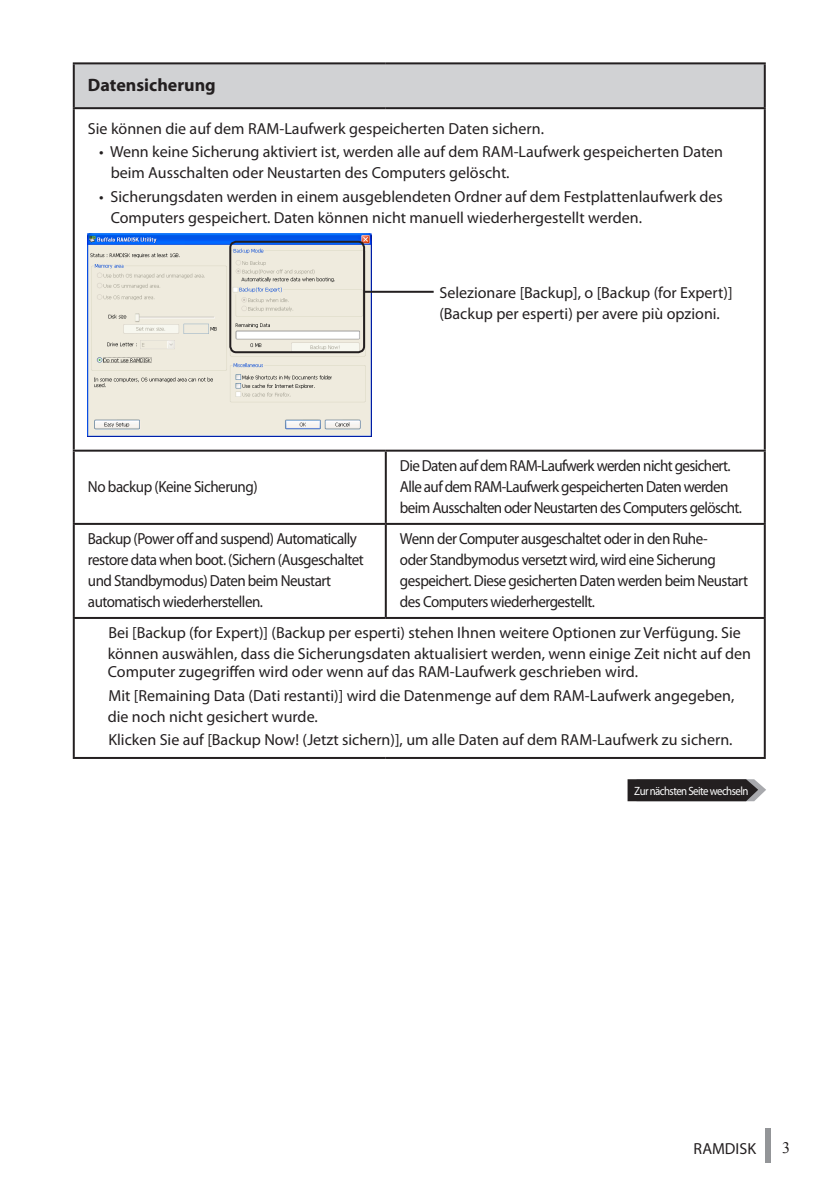
<style>
.page{position:relative;width:840px;height:1191px;background:#fff}
.page>*{position:absolute;margin:0;border:0;box-sizing:border-box;transform-origin:0 0}
._71_用語集小ﾀｲﾄﾙ{font:700 18px "Myriad Pro";color:#231f20}
._10_本文{font:16px/20.8px "Myriad Pro";letter-spacing:-.035em;color:#231f20;scale:.94 1}
._12__文{font:16px/20.8px "Myriad Pro";color:#231f20}
._52_注意_場合下{font:16px/20.8px "Myriad Pro";color:#231f20}
._12__文_手順下{font:16px/20.8px "Myriad Pro";color:#231f20}
._06_小ﾀｲﾄﾙ{font:16px "Myriad Pro";color:#231f20}
._10_本文-2{font:16px "Myriad Pro";color:#231f20}
.t1{font:16px "Times New Roman";color:#231f20}
.t2{font:12px "Myriad Pro";letter-spacing:-.05em;color:#fff;scale:.9 1}
</style>
<div class="page">
<div style="left:764px;top:1128px;width:6px;height:34px;background:#939598"></div>
<div style="left:74px;top:63px;width:690px;height:45px;background:#d1d2d4"></div>
<hr style="left:73px;top:62px;width:312px;height:2px;background:#231f20">
<hr style="left:73px;top:64px;width:2px;height:43px;background:#231f20">
<hr style="left:385px;top:62px;width:380px;height:2px;background:#231f20">
<hr style="left:763px;top:64px;width:2px;height:43px;background:#231f20">
<hr style="left:73px;top:107px;width:312px;height:2px;background:#231f20">
<hr style="left:73px;top:109px;width:2px;height:340px;background:#231f20">
<hr style="left:385px;top:107px;width:380px;height:2px;background:#231f20">
<hr style="left:763px;top:109px;width:2px;height:340px;background:#231f20">
<hr style="left:73px;top:449px;width:312px;height:2px;background:#231f20">
<hr style="left:73px;top:451px;width:2px;height:72px;background:#231f20">
<hr style="left:385px;top:449px;width:380px;height:2px;background:#231f20">
<hr style="left:384px;top:451px;width:2px;height:72px;background:#231f20">
<hr style="left:763px;top:451px;width:2px;height:72px;background:#231f20">
<hr style="left:73px;top:523px;width:312px;height:2px;background:#231f20">
<hr style="left:73px;top:525px;width:2px;height:92px;background:#231f20">
<hr style="left:385px;top:523px;width:380px;height:2px;background:#231f20">
<hr style="left:384px;top:525px;width:2px;height:92px;background:#231f20">
<hr style="left:763px;top:525px;width:2px;height:92px;background:#231f20">
<hr style="left:73px;top:617px;width:312px;height:2px;background:#231f20">
<hr style="left:73px;top:619px;width:2px;height:138px;background:#231f20">
<hr style="left:385px;top:617px;width:380px;height:2px;background:#231f20">
<hr style="left:763px;top:619px;width:2px;height:138px;background:#231f20">
<hr style="left:73px;top:757px;width:312px;height:2px;background:#231f20">
<hr style="left:385px;top:757px;width:380px;height:2px;background:#231f20">
<img style="left:88px;top:233px;width:283px;height:203px">
<div style="left:229px;top:241px;width:136px;height:112px;border:2px solid #231f20;border-radius:6px"></div>
<hr style="left:364px;top:291px;width:69px;height:2px;background:#231f20">
<svg style="left:627px;top:779px;width:138px;height:22px;background:#343132"></svg>
<p class="_71_用語集小ﾀｲﾄﾙ" style="left:88px;top:73px;width:129px">Datensicherung</p>
<p class="_06_小ﾀｲﾄﾙ" style="left:88px;top:119px;width:457px">Sie können die auf dem RAM-Laufwerk gespeicherten Daten sichern.</p>
<p class="_52_注意_場合下" style="left:111px;top:141px;width:613px;text-indent:-11px">• Wenn keine Sicherung aktiviert ist, werden alle auf dem RAM-Laufwerk gespeicherten Daten beim Ausschalten oder Neustarten des Computers gelöscht.</p>
<p class="_52_注意_場合下" style="left:111px;top:186px;width:613px;text-indent:-11px">• Sicherungsdaten werden in einem ausgeblendeten Ordner auf dem Festplattenlaufwerk des<br>Computers gespeichert. Daten können nicht manuell wiederhergestellt werden.</p>
<p class="_10_本文" style="left:88px;top:476px;width:182px">No backup (Keine Sicherung)</p>
<p class="_12__文_手順下" style="left:439px;top:282px;width:294px">Selezionare [Backup], o [Backup (for Expert)] (Backup per esperti) per avere più opzioni.</p>
<p class="_10_本文" style="left:400px;top:455px;width:365px">Die Daten auf dem RAM-Laufwerk werden nicht gesichert.<br>Alle auf dem RAM-Laufwerk gespeicherten Daten werden beim Ausschalten oder Neustarten des Computers gelöscht.</p>
<p class="_10_本文" style="left:88px;top:528px;width:295px">Backup (Power off and suspend) Automatically restore data when boot. (Sichern (Ausgeschaltet und Standbymodus) Daten beim Neustart automatisch wiederherstellen.</p>
<p class="_10_本文" style="left:400px;top:528px;width:371px">Wenn der Computer ausgeschaltet oder in den Ruhe-<br>oder Standbymodus versetzt wird, wird eine Sicherung gespeichert. Diese gesicherten Daten werden beim Neustart des Computers wiederhergestellt.</p>
<p class="_12__文" style="left:108px;top:622px;width:644px">Bei [Backup (for Expert)] (Backup per esperti) stehen Ihnen weitere Optionen zur Verfügung. Sie können auswählen, dass die Sicherungsdaten aktualisiert werden, wenn einige Zeit nicht auf den</p>
<p class="_12__文" style="left:108px;top:661px;width:531px">Computer zugegriffen wird oder wenn auf das RAM-Laufwerk geschrieben wird.</p>
<p class="_12__文" style="left:108px;top:685px;width:627px">Mit [Remaining Data (Dati restanti)] wird die Datenmenge auf dem RAM-Laufwerk angegeben, die noch nicht gesichert wurde.</p>
<p class="_12__文" style="left:108px;top:729px;width:625px">Klicken Sie auf [Backup Now! (Jetzt sichern)], um alle Daten auf dem RAM-Laufwerk zu sichern.</p>
<p class="t2" style="left:634px;top:783px;width:128px">Zur nächsten Seite wechseln</p>
<p class="_10_本文-2" style="left:693px;top:1139px;width:64px">RAMDISK</p>
<p class="t1" style="left:781px;top:1136px;width:9px">3</p>
</div>
